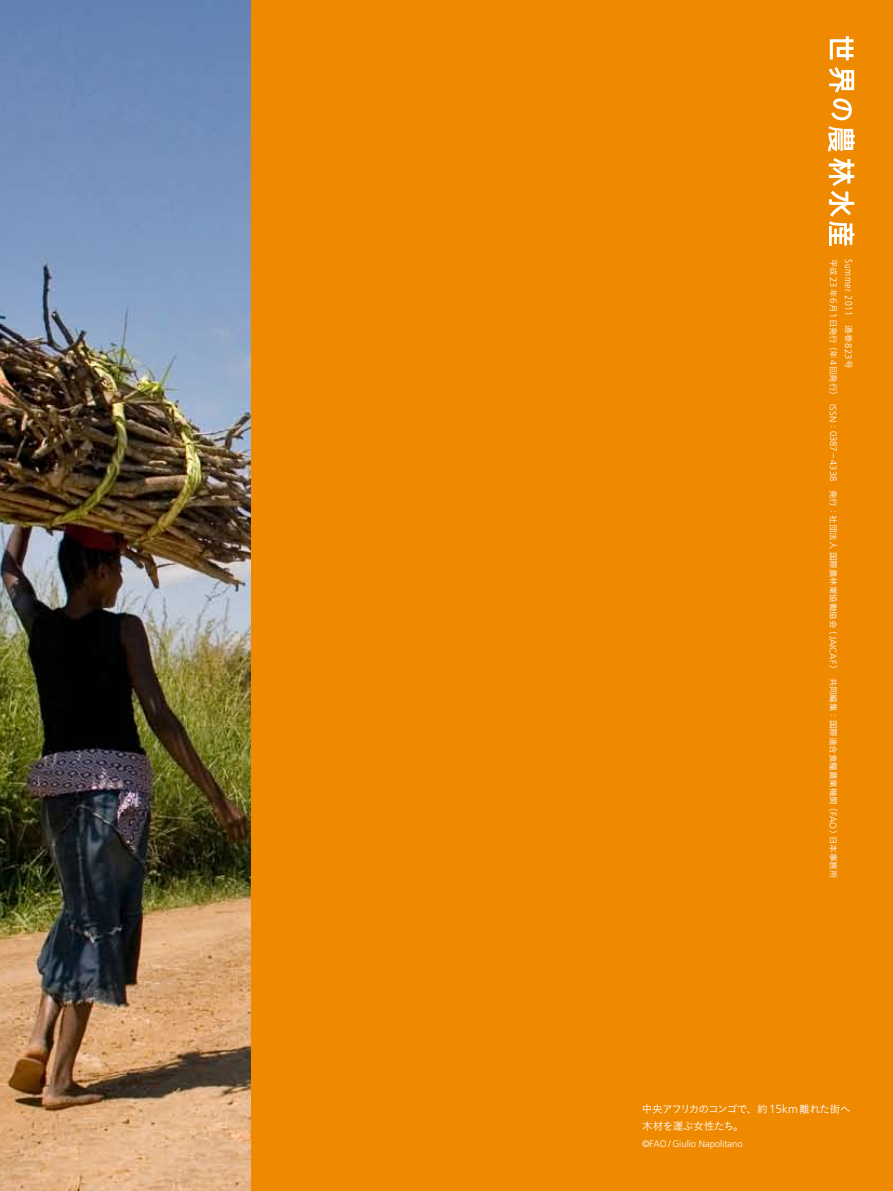
<style>
.page{position:relative;width:893px;height:1191px;background:#fff}
.page>*{position:absolute;margin:0;border:0;box-sizing:border-box;transform-origin:0 0}
.t1{font:10.65px/17px "Koburina Go Std W3";letter-spacing:-.06em;color:#fff}
.t2{font:300 condensed 10.05px "Frutiger";letter-spacing:.05em;color:#fff}
.t3{font:300 9.45px "Frutiger";color:#fff}
.t4{font:8.55px "Koburina Go Std W3";color:#fff}
.s1{font-family:"Frutiger";font-weight:300;font-size:9.45px}
.s2{font-family:"Koburina Go Std W3";font-weight:400;font-stretch:normal;font-size:8.55px}
.s3{font-stretch:normal;font-size:9.45px}
.s4{font-family:"Frutiger";font-weight:300;font-size:11.85px}
</style>
<div class="page">
<div style="left:251px;top:0;width:642px;height:1191px;background:#ef8a00"></div>
<img style="left:0;top:0;width:251px;height:1191px">
<hr style="left:846px;top:36px;width:3px;height:24px;background:#fff">
<svg style="left:828px;top:38px;width:27px;height:208px"></svg>
<p class="t4" style="left:840px;top:259px;width:620px;rotate:90deg">平成<span class="s1">23</span>年<span class="s1">6</span>月<span class="s1">1</span>日発行（年<span class="s1">4</span>回発行） <span class="s1">ISSN</span>：<span class="s1">0387</span>- <span class="s1">4338</span> 発行：社団法人国際農林業協働協会（<span class="s1">JAICAF</span>）共同編集：国際連合食糧農業機関（<span class="s1">FAO</span>）日本事務所</p>
<p class="t2" style="left:854px;top:259px;width:111px;rotate:90deg">Summer 2011 <span class="s2">通巻</span><span class="s3">823</span><span class="s2">号</span></p>
<p class="t1" style="left:642px;top:1100px;width:211px">中央アフリカのコンゴで、約 <span class="s4">15km</span> 離れた街へ木材を運ぶ女性たち。</p>
<p class="t3" style="left:642px;top:1138px;width:102px">©FAO / Giulio Napolitano</p>
</div>
